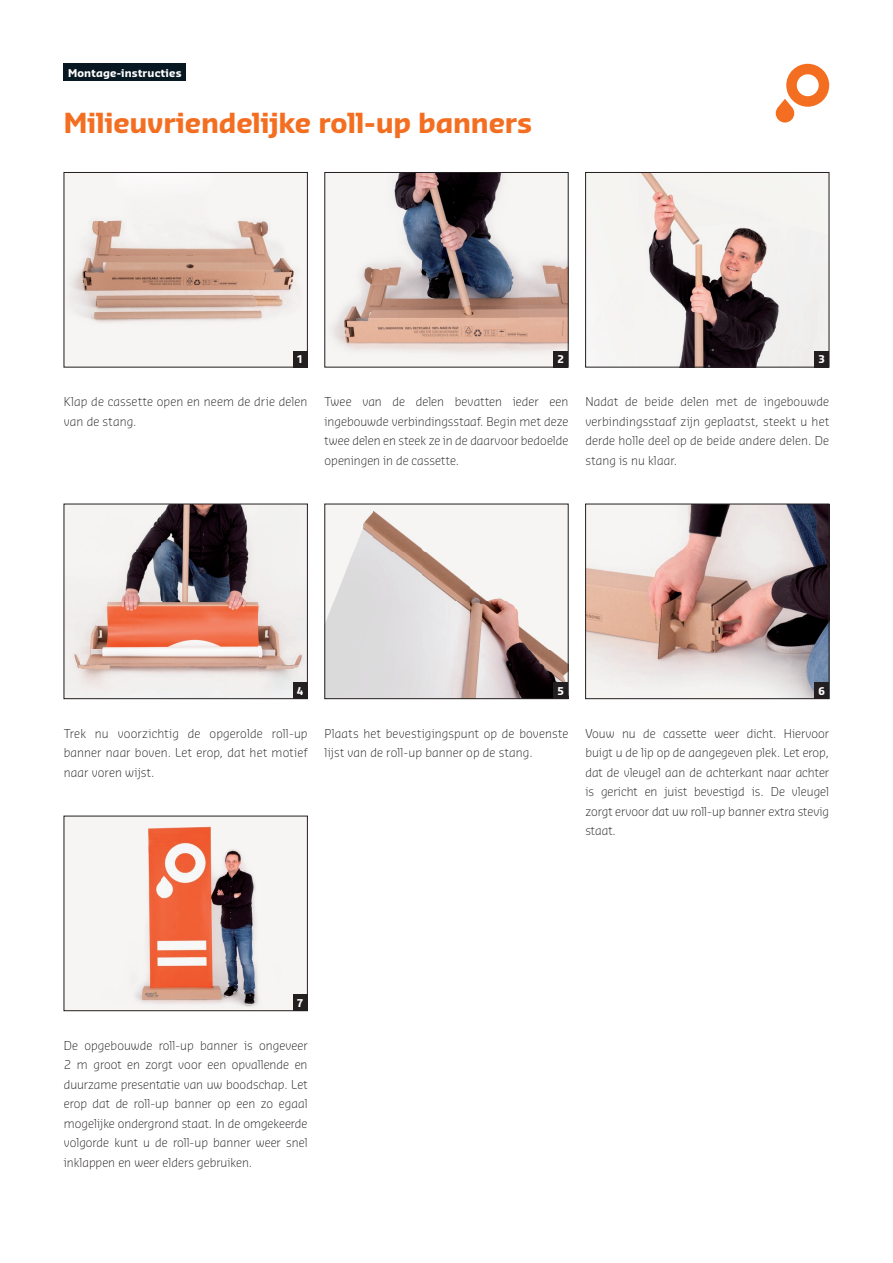
<style>
.page{position:relative;width:893px;height:1263px;background:#fff}
.page>*{position:absolute;margin:0;border:0;box-sizing:border-box;transform-origin:0 0}
.t1{font:700 27px "Sansa Pro";letter-spacing:-.005em;color:#f36e21}
.t2{font:300 12px/19.5px "Sansa Pro";letter-spacing:.005em;color:#231f20;text-align:justify}
.t3{font:700 10.5px "Sansa Pro";letter-spacing:.015em;color:#fff}
</style>
<div class="page">
<img style="left:327px;top:506px;width:239px;height:191px">
<div style="left:325px;top:504px;width:243px;height:195px;border:1px solid #231f20"></div>
<img style="left:66px;top:506px;width:240px;height:191px">
<div style="left:64px;top:504px;width:244px;height:195px;border:1px solid #231f20"></div>
<img style="left:327px;top:174px;width:239px;height:191px">
<div style="left:325px;top:172px;width:243px;height:195px;border:1px solid #231f20"></div>
<img style="left:587px;top:174px;width:240px;height:191px">
<div style="left:585px;top:172px;width:244px;height:195px;border:1px solid #231f20"></div>
<img style="left:66px;top:174px;width:240px;height:191px">
<div style="left:64px;top:172px;width:244px;height:195px;border:1px solid #231f20"></div>
<div style="left:293px;top:351px;width:15px;height:16px;background:#231f20"></div>
<div style="left:553px;top:351px;width:15px;height:16px;background:#231f20"></div>
<div style="left:814px;top:351px;width:15px;height:16px;background:#231f20"></div>
<div style="left:293px;top:682px;width:15px;height:17px;background:#231f20"></div>
<div style="left:553px;top:682px;width:15px;height:17px;background:#231f20"></div>
<svg style="left:776px;top:64px;width:53px;height:59px"></svg>
<img style="left:587px;top:506px;width:240px;height:191px">
<div style="left:585px;top:504px;width:244px;height:195px;border:1px solid #231f20"></div>
<div style="left:814px;top:682px;width:15px;height:17px;background:#231f20"></div>
<img style="left:66px;top:818px;width:240px;height:191px">
<div style="left:64px;top:816px;width:244px;height:195px;border:1px solid #231f20"></div>
<div style="left:293px;top:994px;width:15px;height:17px;background:#231f20"></div>
<div style="left:64px;top:64px;width:122px;height:17px;background:#071822"></div>
<p class="t3" style="left:68px;top:65px;width:115px">Montage-instructies</p>
<h1 class="t1" style="left:64px;top:105px;width:470px">Milieuvriendelijke roll-up banners</h1>
<p class="t3" style="left:297px;top:352px;width:8px">1</p>
<p class="t3" style="left:558px;top:352px;width:8px">2</p>
<p class="t3" style="left:818px;top:352px;width:8px">3</p>
<p class="t2" style="left:64px;top:392px;width:245px">Klap de cassette open en neem de drie delen van de stang.</p>
<p class="t2" style="left:325px;top:392px;width:245px">Twee van de delen bevatten ieder een ingebouwde verbindingsstaaf. Begin met deze twee delen en steek ze in de daarvoor bedoelde openingen in de cassette.</p>
<p class="t2" style="left:585px;top:392px;width:245px">Nadat de beide delen met de ingebouwde verbindingsstaaf zijn geplaatst, steekt u het derde holle deel op de beide andere delen. De stang is nu klaar.</p>
<p class="t3" style="left:297px;top:684px;width:8px">4</p>
<p class="t3" style="left:558px;top:684px;width:8px">5</p>
<p class="t2" style="left:325px;top:723px;width:245px">Plaats het bevestigingspunt op de bovenste lijst van de roll-up banner op de stang.</p>
<p class="t2" style="left:64px;top:723px;width:245px">Trek nu voorzichtig de opgerolde roll-up banner naar boven. Let erop, dat het motief naar voren wijst.</p>
<p class="t3" style="left:818px;top:684px;width:8px">6</p>
<p class="t2" style="left:585px;top:723px;width:245px">Vouw nu de cassette weer dicht. Hiervoor buigt u de lip op de aangegeven plek. Let erop, dat de vleugel aan de achterkant naar achter is gericht en juist bevestigd is. De vleugel zorgt ervoor dat uw roll-up banner extra stevig staat.</p>
<p class="t3" style="left:297px;top:996px;width:8px">7</p>
<p class="t2" style="left:64px;top:1035px;width:245px">De opgebouwde roll-up banner is ongeveer 2 m groot en zorgt voor een opvallende en duurzame presentatie van uw boodschap. Let erop dat de roll-up banner op een zo egaal mogelijke ondergrond staat. In de omgekeerde volgorde kunt u de roll-up banner weer snel inklappen en weer elders gebruiken.</p>
</div>
